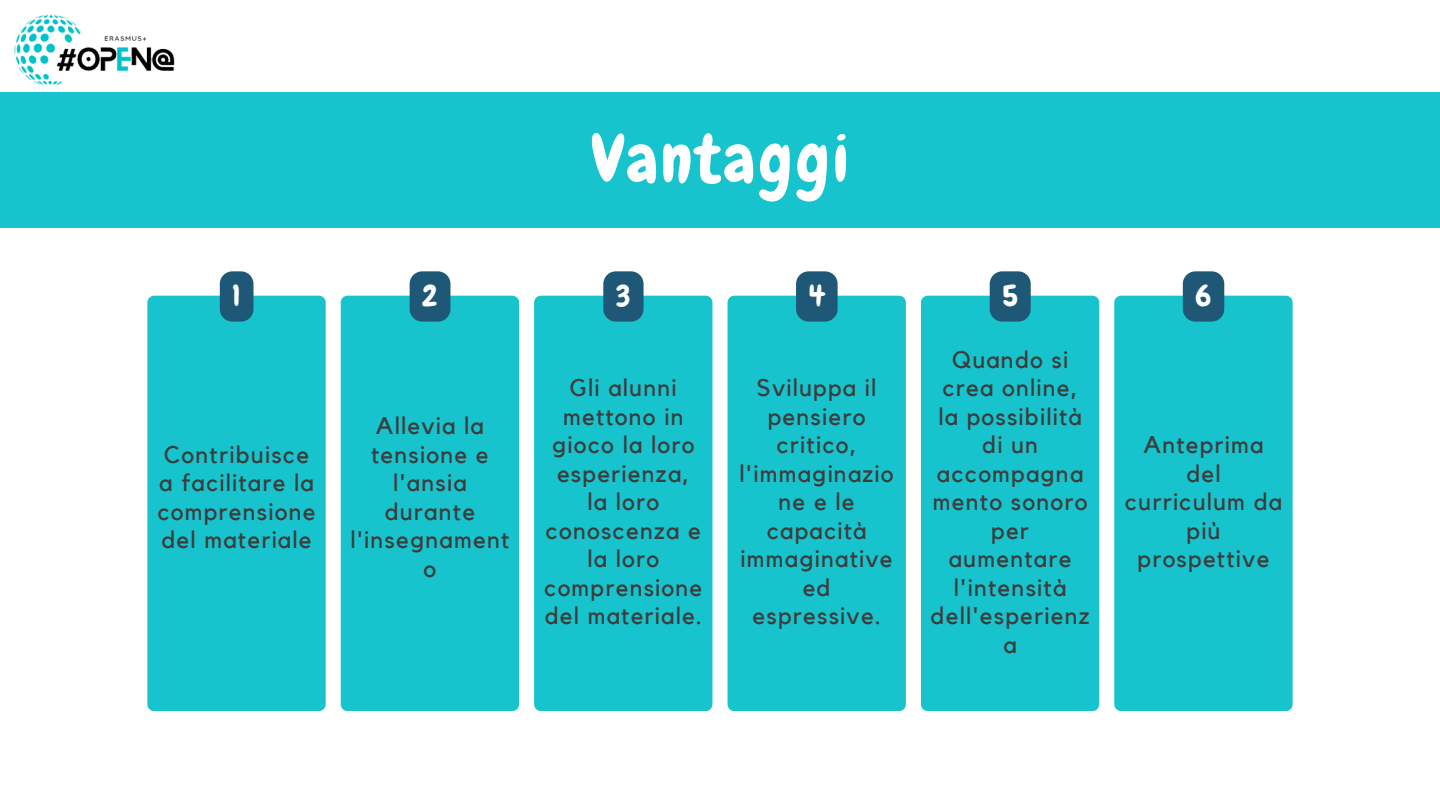
<style>
.page{position:relative;width:1440px;height:810px;background:#fff}
.page>*{position:absolute;margin:0;border:0;box-sizing:border-box;transform-origin:0 0}
.t1{font:66px "Chewy";letter-spacing:.055em;color:#fff}
.t2{font:30px "Chewy";color:#fff}
.t3{font:24px/28.5px "Kollektif";letter-spacing:.05em;color:#3d3d3d;text-align:center}
</style>
<div class="page">
<div style="left:0;top:92px;width:1440px;height:135px;background:#17c4cd"></div>
<img style="left:14px;top:14px;width:161px;height:72px">
<div style="left:147px;top:296px;width:179px;height:415px;background:#17c4cd;border-radius:7px"></div>
<div style="left:220px;top:271px;width:34px;height:51px;background:#1f5776;border-radius:13px"></div>
<div style="left:341px;top:296px;width:178px;height:415px;background:#17c4cd;border-radius:7px"></div>
<div style="left:410px;top:271px;width:40px;height:51px;background:#1f5776;border-radius:13px"></div>
<div style="left:534px;top:296px;width:178px;height:415px;background:#17c4cd;border-radius:7px"></div>
<div style="left:603px;top:271px;width:41px;height:51px;background:#1f5776;border-radius:13px"></div>
<div style="left:728px;top:296px;width:178px;height:415px;background:#17c4cd;border-radius:7px"></div>
<div style="left:796px;top:271px;width:42px;height:51px;background:#1f5776;border-radius:13px"></div>
<div style="left:921px;top:296px;width:178px;height:415px;background:#17c4cd;border-radius:7px"></div>
<div style="left:990px;top:271px;width:41px;height:51px;background:#1f5776;border-radius:13px"></div>
<div style="left:1114px;top:296px;width:179px;height:415px;background:#17c4cd;border-radius:7px"></div>
<div style="left:1183px;top:271px;width:41px;height:51px;background:#1f5776;border-radius:13px"></div>
<p class="t2" style="left:232px;top:276px;width:10px">1</p>
<p class="t3" style="left:157px;top:441px;width:160px;text-align:left">Contribuisce a facilitare la comprensione del materiale</p>
<p class="t2" style="left:422px;top:276px;width:17px">2</p>
<p class="t3" style="left:350px;top:412px;width:161px">Allevia la tensione e l'ansia durante l'insegnament o</p>
<p class="t1" style="left:591px;top:117px;width:259px">Vantaggi</p>
<p class="t2" style="left:616px;top:276px;width:16px">3</p>
<p class="t3" style="left:544px;top:374px;width:160px">Gli alunni mettono in gioco la loro esperienza, la loro conoscenza e la loro comprensione del materiale.</p>
<p class="t2" style="left:809px;top:276px;width:17px">4</p>
<p class="t3" style="left:740px;top:374px;width:155px">Sviluppa il pensiero critico, l'immaginazio ne e le capacità immaginative ed espressive.</p>
<p class="t2" style="left:1002px;top:276px;width:17px">5</p>
<p class="t3" style="left:931px;top:346px;width:161px">Quando si crea online, la possibilità di un accompagna mento sonoro per aumentare l'intensità dell'esperienz a</p>
<p class="t2" style="left:1195px;top:276px;width:17px">6</p>
<p class="t3" style="left:1125px;top:431px;width:159px">Anteprima del curriculum da più prospettive</p>
</div>
